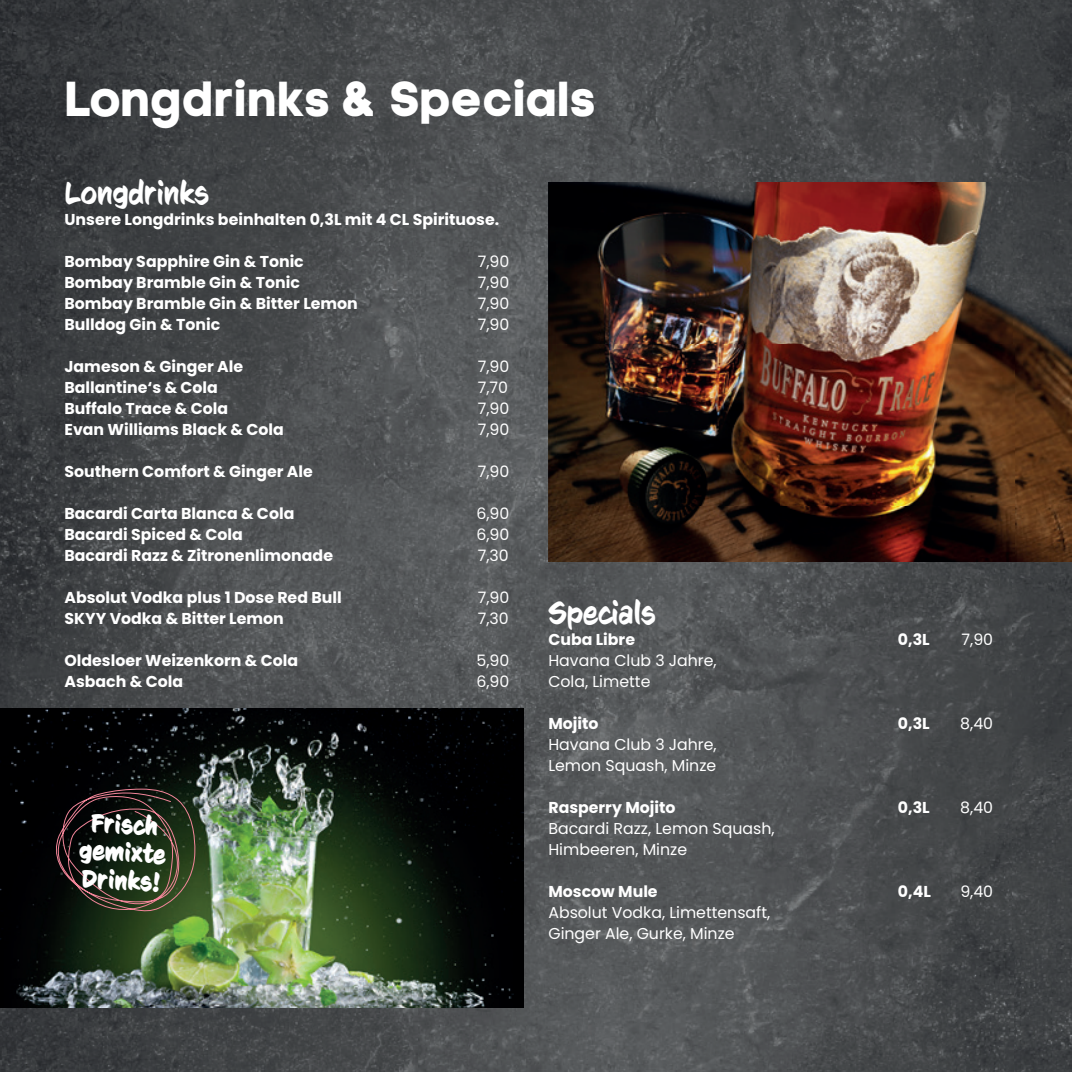
<style>
.page{position:relative;width:1072px;height:1072px;background:#fff}
.page>*{position:absolute;margin:0;border:0;box-sizing:border-box;transform-origin:0 0}
.t1{font:49px "Code Pro Bold LC";color:#fff}
.t2{font:31.5px "CC Sign Language";color:#fff}
.t3{font:700 24.5px/28px "CC Sign Language";color:#fff;text-align:center}
.t4{font:700 15.75px "Poppins";color:#fff}
.t5{font:15.75px/21px "Poppins";color:#fff}
</style>
<div class="page">
<img style="left:0;top:0;width:416px;height:1071px">
<img style="left:416px;top:0;width:655px;height:238px">
<img style="left:416px;top:238px;width:179px;height:833px">
<img style="left:595px;top:561px;width:417px;height:510px">
<img style="left:1012px;top:183px;width:59px;height:888px">
<img style="left:548px;top:183px;width:466px;height:378px">
<img style="left:0;top:708px;width:523px;height:299px">
<svg style="left:51px;top:788px;width:144px;height:133px;background:#222719"></svg>
<h1 class="t1" style="left:64px;top:69px;width:533px">Longdrinks &amp; Specials</h1>
<h2 class="t2" style="left:64px;top:176px;width:146px">Longdrinks</h2>
<p class="t4" style="left:64px;top:210px;width:436px">Unsere Longdrinks beinhalten 0,3L mit 4 CL Spirituose.</p>
<p class="t4" style="left:64px;top:252px;width:241px">Bombay Sapphire Gin &amp; Tonic</p>
<p class="t5" style="left:478px;top:251px;width:33px">7,90</p>
<p class="t4" style="left:64px;top:273px;width:237px">Bombay Bramble Gin &amp; Tonic</p>
<p class="t5" style="left:478px;top:272px;width:33px">7,90</p>
<p class="t4" style="left:64px;top:294px;width:295px">Bombay Bramble Gin &amp; Bitter Lemon</p>
<p class="t5" style="left:478px;top:293px;width:33px">7,90</p>
<p class="t4" style="left:64px;top:315px;width:157px">Bulldog Gin &amp; Tonic</p>
<p class="t5" style="left:478px;top:314px;width:33px">7,90</p>
<p class="t4" style="left:64px;top:357px;width:180px">Jameson &amp; Ginger Ale</p>
<p class="t5" style="left:478px;top:356px;width:33px">7,90</p>
<p class="t4" style="left:64px;top:378px;width:155px">Ballantine‘s &amp; Cola</p>
<p class="t5" style="left:478px;top:377px;width:32px">7,70</p>
<p class="t4" style="left:64px;top:399px;width:165px">Buffalo Trace &amp; Cola</p>
<p class="t5" style="left:478px;top:398px;width:33px">7,90</p>
<p class="t4" style="left:64px;top:420px;width:221px">Evan Williams Black &amp; Cola</p>
<p class="t5" style="left:478px;top:419px;width:33px">7,90</p>
<p class="t4" style="left:64px;top:462px;width:250px">Southern Comfort &amp; Ginger Ale</p>
<p class="t5" style="left:478px;top:461px;width:33px">7,90</p>
<p class="t4" style="left:64px;top:504px;width:231px">Bacardi Carta Blanca &amp; Cola</p>
<p class="t5" style="left:476px;top:503px;width:34px">6,90</p>
<p class="t4" style="left:64px;top:525px;width:180px">Bacardi Spiced &amp; Cola</p>
<p class="t5" style="left:476px;top:524px;width:34px">6,90</p>
<p class="t4" style="left:64px;top:546px;width:270px">Bacardi Razz &amp; Zitronenlimonade</p>
<p class="t5" style="left:478px;top:545px;width:32px">7,30</p>
<p class="t4" style="left:64px;top:588px;width:279px">Absolut Vodka plus 1 Dose Red Bull</p>
<p class="t5" style="left:478px;top:587px;width:33px">7,90</p>
<p class="t4" style="left:64px;top:609px;width:221px">SKYY Vodka &amp; Bitter Lemon</p>
<p class="t5" style="left:478px;top:608px;width:32px">7,30</p>
<p class="t4" style="left:64px;top:651px;width:235px">Oldesloer Weizenkorn &amp; Cola</p>
<p class="t5" style="left:476px;top:650px;width:34px">5,90</p>
<p class="t4" style="left:64px;top:672px;width:120px">Asbach &amp; Cola</p>
<p class="t5" style="left:476px;top:671px;width:34px">6,90</p>
<h3 class="t3" style="left:81px;top:808px;width:88px;rotate:3deg">Frisch gemixte<br>Drinks!</h3>
<h2 class="t2" style="left:548px;top:596px;width:109px">Specials</h2>
<p class="t4" style="left:548px;top:630px;width:88px">Cuba Libre</p>
<p class="t4" style="left:898px;top:630px;width:33px">0,3L</p>
<p class="t5" style="left:961px;top:629px;width:33px">7,90</p>
<p class="t5" style="left:548px;top:650px;width:170px">Havana Club 3 Jahre,<br>Cola, Limette</p>
<p class="t4" style="left:548px;top:714px;width:52px">Mojito</p>
<p class="t4" style="left:898px;top:714px;width:33px">0,3L</p>
<p class="t5" style="left:960px;top:713px;width:34px">8,40</p>
<p class="t5" style="left:548px;top:734px;width:170px">Havana Club 3 Jahre,<br>Lemon Squash, Minze</p>
<p class="t4" style="left:548px;top:798px;width:129px">Rasperry Mojito</p>
<p class="t4" style="left:898px;top:798px;width:33px">0,3L</p>
<p class="t5" style="left:960px;top:797px;width:34px">8,40</p>
<p class="t5" style="left:548px;top:818px;width:228px">Bacardi Razz, Lemon Squash,<br>Himbeeren, Minze</p>
<p class="t4" style="left:548px;top:882px;width:111px">Moscow Mule</p>
<p class="t4" style="left:898px;top:882px;width:34px">0,4L</p>
<p class="t5" style="left:960px;top:881px;width:34px">9,40</p>
<p class="t5" style="left:548px;top:902px;width:223px">Absolut Vodka, Limettensaft,<br>Ginger Ale, Gurke, Minze</p>
</div>
